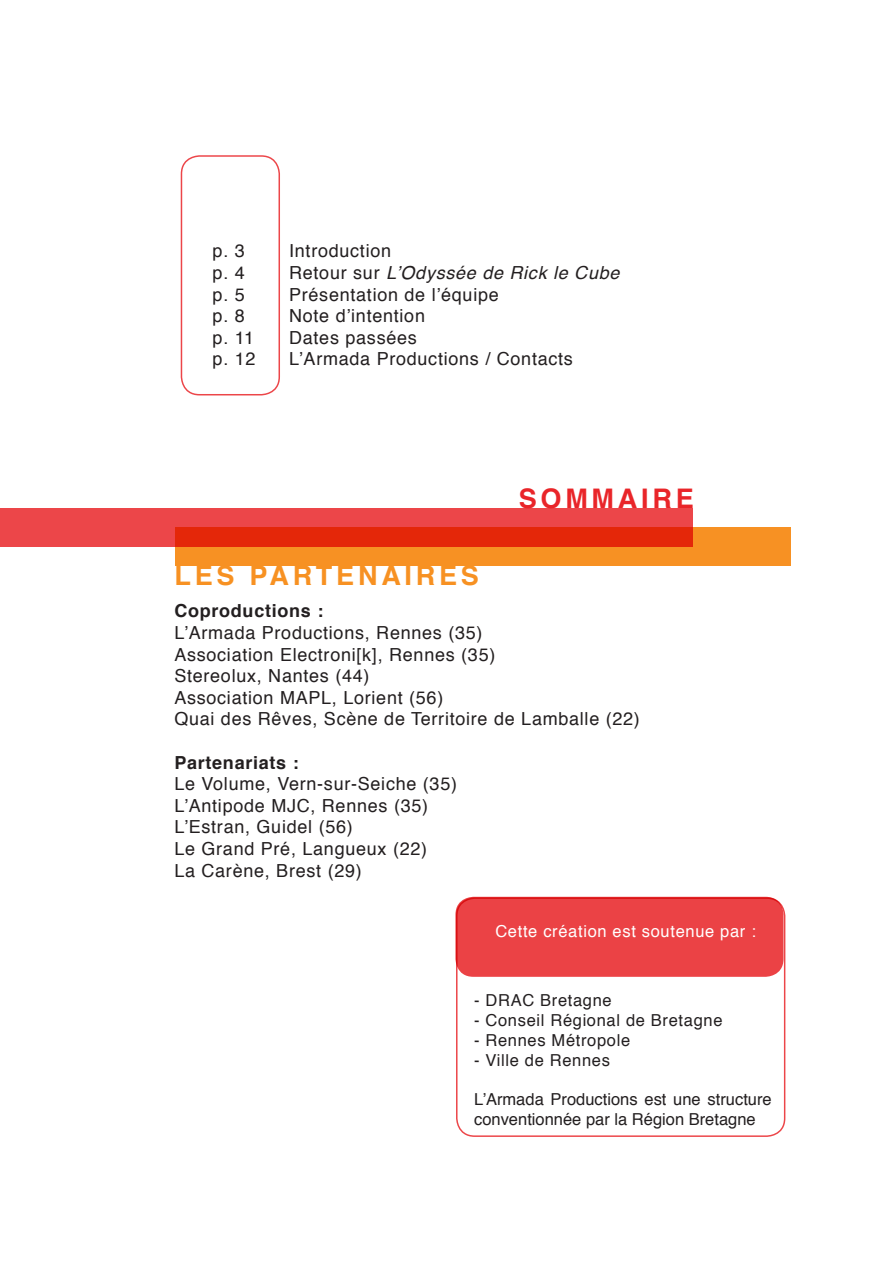
<style>
.page{position:relative;width:893px;height:1263px;background:#fff}
.page>*{position:absolute;margin:0;border:0;box-sizing:border-box;transform-origin:0 0}
.t1{font:700 27px "Helvetica";letter-spacing:.14em;color:#f79122}
.t2{font:700 27px "Helvetica";letter-spacing:.14em;color:#e92529}
.t3{font:18px "Helvetica";letter-spacing:.04em;color:#231f20}
.t4{font:italic 18px "Helvetica";letter-spacing:.04em;color:#231f20}
.t5{font:700 18px "Helvetica";letter-spacing:.04em;color:#231f20}
.t6{font:16.5px "Helvetica";letter-spacing:.04em;color:#231f20}
.t7{font:16.5px/19.8px "Helvetica";letter-spacing:.01em;color:#231f20}
.t8{font:16.5px "Helvetica";letter-spacing:.04em;color:#fff}
.s1{font-style:normal}
</style>
<div class="page">
<div style="left:0;top:508px;width:693px;height:38px;background:#ec4649"></div>
<div style="left:181px;top:155px;width:99px;height:240px;border:2px solid #e92529;border-radius:18px"></div>
<svg style="left:176px;top:527px;width:615px;height:38px;background:#ee6117"></svg>
<div style="left:456px;top:897px;width:329px;height:240px;border:2px solid #e92529;border-radius:18px"></div>
<div style="left:455px;top:897px;width:328px;height:80px;background:#eb4245;border-radius:18px"></div>
<p class="t3" style="left:213px;top:237px;width:34px">p. 3</p>
<p class="t3" style="left:213px;top:259px;width:34px">p. 4</p>
<p class="t3" style="left:213px;top:280px;width:34px">p. 5</p>
<p class="t3" style="left:213px;top:302px;width:34px">p. 8</p>
<p class="t3" style="left:213px;top:324px;width:43px">p. 11</p>
<p class="t3" style="left:213px;top:345px;width:44px">p. 12</p>
<p class="t3" style="left:289px;top:237px;width:103px">Introduction</p>
<p class="t4" style="left:289px;top:259px;width:332px"><span class="s1">Retour sur</span> L’Odyssée de Rick le Cube</p>
<p class="t3" style="left:289px;top:280px;width:211px">Présentation de l’équipe</p>
<p class="t3" style="left:289px;top:302px;width:137px">Note d’intention</p>
<p class="t3" style="left:289px;top:324px;width:129px">Dates passées</p>
<p class="t3" style="left:289px;top:345px;width:285px">L’Armada Productions / Contacts</p>
<p class="t2" style="left:519px;top:477px;width:176px">SOMMAIRE</p>
<p class="t1" style="left:174px;top:554px;width:306px">LES PARTENAIRES</p>
<p class="t5" style="left:174px;top:596px;width:151px">Coproductions :</p>
<p class="t3" style="left:174px;top:619px;width:310px">L’Armada Productions, Rennes (35)</p>
<p class="t3" style="left:174px;top:640px;width:323px">Association Electroni[k], Rennes (35)</p>
<p class="t3" style="left:174px;top:662px;width:197px">Stereolux, Nantes (44)</p>
<p class="t3" style="left:174px;top:683px;width:270px">Association MAPL, Lorient (56)</p>
<p class="t3" style="left:174px;top:705px;width:467px">Quai des Rêves, Scène de Territoire de Lamballe (22)</p>
<p class="t5" style="left:174px;top:748px;width:126px">Partenariats :</p>
<p class="t3" style="left:174px;top:770px;width:284px">Le Volume, Vern-sur-Seiche (35)</p>
<p class="t3" style="left:174px;top:791px;width:255px">L’Antipode MJC, Rennes (35)</p>
<p class="t3" style="left:174px;top:813px;width:180px">L’Estran, Guidel (56)</p>
<p class="t3" style="left:174px;top:835px;width:254px">Le Grand Pré, Langueux (22)</p>
<p class="t3" style="left:174px;top:856px;width:189px">La Carène, Brest (29)</p>
<p class="t8" style="left:495px;top:919px;width:262px">Cette création est soutenue par :</p>
<p class="t6" style="left:474px;top:988px;width:139px">- DRAC Bretagne</p>
<p class="t6" style="left:474px;top:1008px;width:250px">- Conseil Régional de Bretagne</p>
<p class="t6" style="left:474px;top:1027px;width:158px">- Rennes Métropole</p>
<p class="t6" style="left:474px;top:1047px;width:137px">- Ville de Rennes</p>
<p class="t7" style="left:474px;top:1090px;width:299px">L’Armada Productions est une structure conventionnée par la Région Bretagne</p>
</div>
